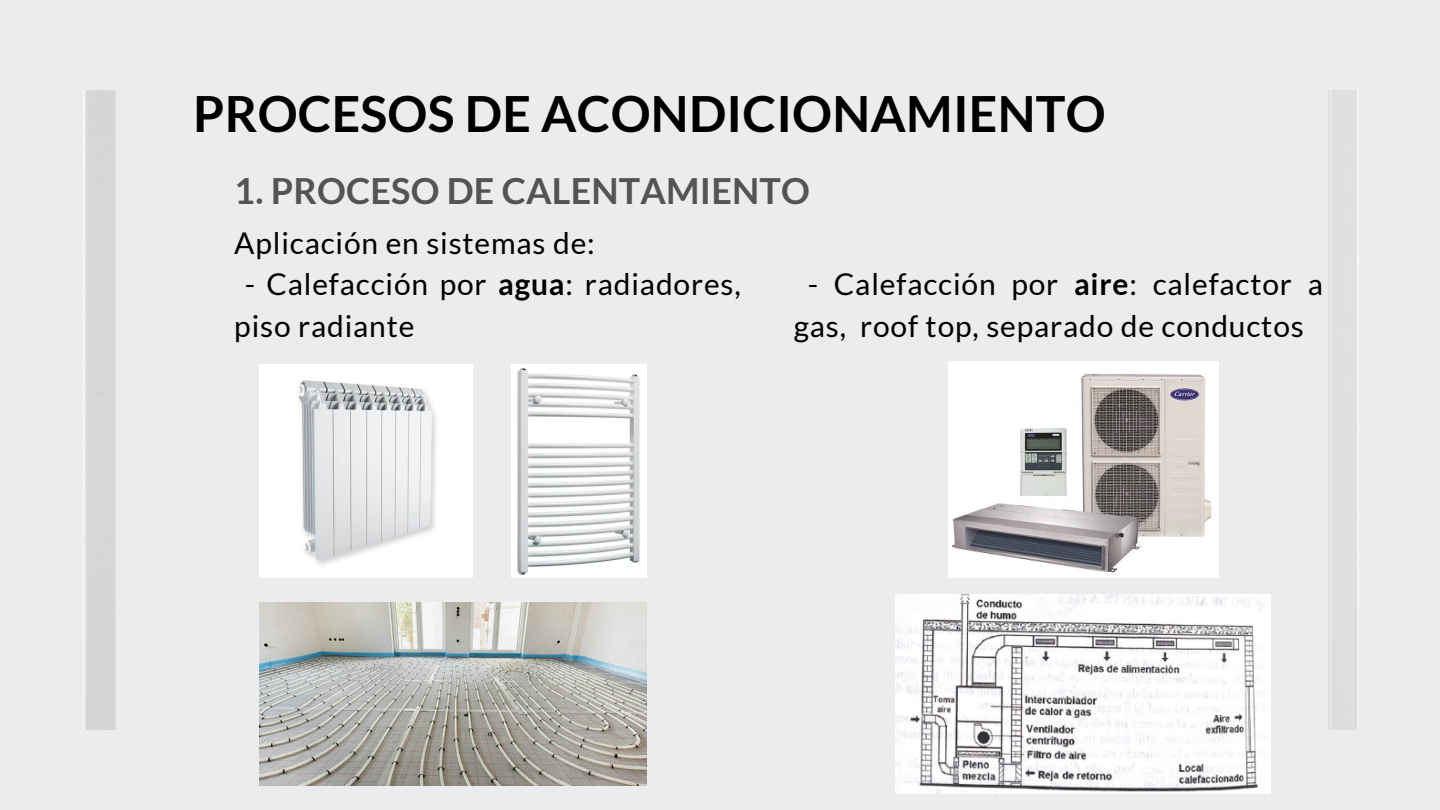
<style>
.page{position:relative;width:1440px;height:810px;background:#ebeced}
.page>*{position:absolute;margin:0;border:0;box-sizing:border-box;transform-origin:0 0}
.t1{font:700 50px "Lato";letter-spacing:.005em;color:#000}
.t2{font:700 36px "Lato";letter-spacing:.005em;color:#545454}
.t3{font:30px/41.2px "Lato";letter-spacing:.03em;color:#000}
.s1{font-weight:700}
</style>
<div class="page">
<img style="left:83px;top:90px;width:1276px;height:639px">
<div style="left:353px;top:392px;width:13px;height:243px;background:#ebeced"></div>
<img style="left:260px;top:364px;width:213px;height:213px">
<img style="left:511px;top:364px;width:136px;height:213px">
<img style="left:260px;top:603px;width:387px;height:183px">
<img style="left:896px;top:595px;width:375px;height:199px">
<img style="left:948px;top:362px;width:271px;height:216px">
<h1 class="t1" style="left:193px;top:83px;width:914px">PROCESOS DE ACONDICIONAMIENTO</h1>
<p class="t2" style="left:234px;top:168px;width:577px">1. PROCESO DE CALENTAMIENTO</p>
<p class="t3" style="left:234px;top:222px;width:362px">Aplicación en sistemas de:</p>
<p class="t3" style="left:234px;top:263px;width:508px;text-indent:10px">- Calefacción por <span class="s1">agua</span>: radiadores, piso radiante</p>
<p class="t3" style="left:794px;top:263px;width:531px;text-indent:14px">- Calefacción por <span class="s1">aire</span>: calefactor a gas, roof top, separado de conductos</p>
</div>
